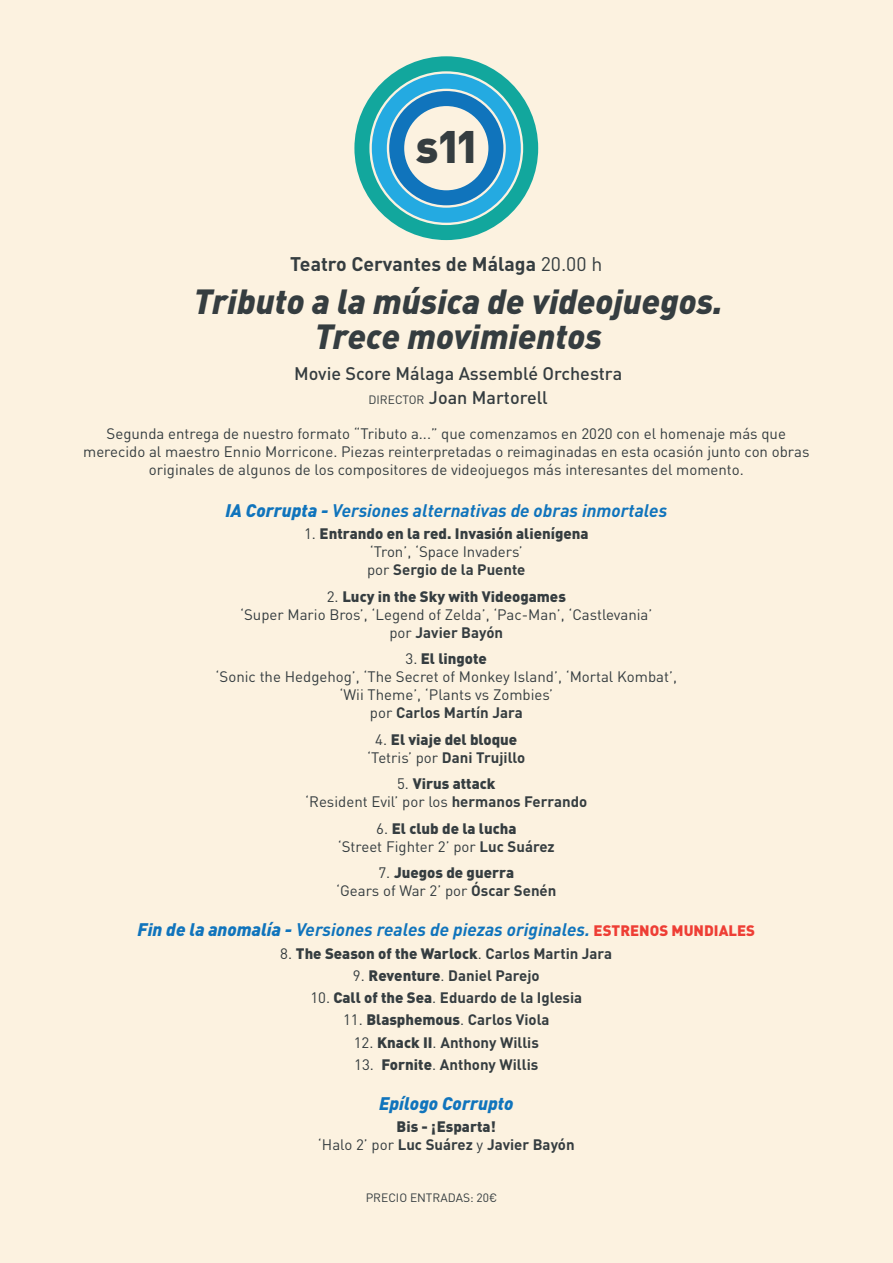
<style>
.page{position:relative;width:893px;height:1263px;background:#fcf2e0}
.page>*{position:absolute;margin:0;border:0;box-sizing:border-box;transform-origin:0 0}
.t1{font:900 45px "DIN Pro";color:#353d40}
.t2{font:italic 900 34.5px "DIN Pro";color:#353d40}
.t3{font:700 19.5px "DIN Pro";color:#353d40}
.t4{font:italic 700 18px "DIN Pro";color:#1074bc}
.t5{font:500 18px "DIN Pro";color:#353d40}
.t6{font:italic 900 18px "DIN Pro";color:#1074bc}
.t7{font:15px/18px "DIN Pro";color:#353d40;text-align:center}
.t8{font:900 15px "DIN Pro";color:#353d40}
.t9{font:700 15px "DIN Pro";color:#353d40}
.t10{font:12px "DIN Pro";color:#353d40}
.s1{font-weight:400}
.s2{font-weight:400;font-size:12px}
.s3{font-weight:900}
.s4{font-weight:700}
.s5{font-weight:900;font-style:normal;font-size:15px;color:#ee3e35}
</style>
<div class="page">
<svg style="left:354px;top:56px;width:184px;height:184px"></svg>
<p class="t1" style="left:416px;top:116px;width:66px">s11</p>
<p class="t3" style="left:290px;top:250px;width:314px">Teatro Cervantes de Málaga <span class="s1">20.00 h</span></p>
<p class="t2" style="left:194px;top:273px;width:531px">Tributo a la música de videojuegos.</p>
<p class="t2" style="left:314px;top:307px;width:289px">Trece movimientos</p>
<p class="t5" style="left:294px;top:361px;width:330px">Movie Score Málaga Assemblé Orchestra</p>
<p class="t5" style="left:369px;top:385px;width:181px"><span class="s2">DIRECTOR</span> Joan Martorell</p>
<p class="t7" style="left:83px;top:424px;width:728px">Segunda entrega de nuestro formato “Tributo a...” que comenzamos en 2020 con el homenaje más que merecido al maestro Ennio Morricone. Piezas reinterpretadas o reimaginadas en esta ocasión junto con obras originales de algunos de los compositores de videojuegos más interesantes del momento.</p>
<p class="t4" style="left:225px;top:495px;width:443px"><span class="s3">IA Corrupta -</span> Versiones alternativas de obras inmortales</p>
<p class="t8" style="left:304px;top:523px;width:286px"><span class="s1">1.</span> Entrando en la red. Invasión alienígena</p>
<p class="t7" style="left:370px;top:542px;width:154px">‘Tron’, ‘Space Invaders’</p>
<p class="t9" style="left:367px;top:559px;width:160px"><span class="s1">por</span> Sergio de la Puente</p>
<p class="t8" style="left:327px;top:586px;width:241px"><span class="s1">2.</span> Lucy in the Sky with Videogames</p>
<p class="t7" style="left:240px;top:604px;width:414px">‘Super Mario Bros’, ‘Legend of Zelda’, ‘Pac-Man’, ‘Castlevania’</p>
<p class="t9" style="left:389px;top:622px;width:115px"><span class="s1">por</span> Javier Bayón</p>
<p class="t8" style="left:406px;top:648px;width:83px"><span class="s1">3.</span> El lingote</p>
<p class="t7" style="left:216px;top:667px;width:463px">‘Sonic the Hedgehog’, ‘The Secret of Monkey Island’, ‘Mortal Kombat’,</p>
<p class="t7" style="left:339px;top:685px;width:215px">‘Wii Theme’, ‘Plants vs Zombies’</p>
<p class="t9" style="left:370px;top:702px;width:154px"><span class="s1">por</span> Carlos Martín Jara</p>
<p class="t8" style="left:375px;top:729px;width:143px"><span class="s1">4.</span> El viaje del bloque</p>
<p class="t9" style="left:367px;top:747px;width:159px"><span class="s1">‘Tetris’ por</span> Dani Trujillo</p>
<p class="t8" style="left:397px;top:773px;width:100px"><span class="s1">5.</span> Virus attack</p>
<p class="t7" style="left:305px;top:792px;width:284px">‘Resident Evil’ por los <span class="s4">hermanos Ferrando</span></p>
<p class="t8" style="left:376px;top:818px;width:142px"><span class="s1">6.</span> El club de la lucha</p>
<p class="t7" style="left:338px;top:836px;width:218px">‘Street Fighter 2’ por <span class="s4">Luc Suárez</span></p>
<p class="t8" style="left:378px;top:862px;width:137px"><span class="s1">7.</span> Juegos de guerra</p>
<p class="t7" style="left:336px;top:881px;width:222px">‘Gears of War 2’ por <span class="s4">Óscar Senén</span></p>
<p class="t4" style="left:137px;top:915px;width:619px"><span class="s3">Fin de la anomalía -</span> Versiones reales de piezas originales. <span class="s5">ESTRENOS MUNDIALES</span></p>
<p class="t8" style="left:280px;top:943px;width:333px"><span class="s1">8.</span> The Season of the Warlock<span class="s1">.</span> <span class="s4">Carlos Martin Jara</span></p>
<p class="t9" style="left:353px;top:965px;width:188px"><span class="s1">9.</span> <span class="s3">Reventure</span><span class="s1">.</span> Daniel Parejo</p>
<p class="t9" style="left:310px;top:987px;width:273px"><span class="s1">10.</span> <span class="s3">Call of the Sea</span><span class="s1">.</span> Eduardo de la Iglesia</p>
<p class="t8" style="left:343px;top:1010px;width:208px"><span class="s1">11.</span> Blasphemous<span class="s1">.</span> <span class="s4">Carlos Viola</span></p>
<p class="t9" style="left:354px;top:1032px;width:187px"><span class="s1">12.</span> <span class="s3">Knack II</span><span class="s1">.</span> Anthony Willis</p>
<p class="t9" style="left:354px;top:1054px;width:186px"><span class="s1">13.</span> <span class="s3">Fornite</span><span class="s1">.</span> Anthony Willis</p>
<p class="t6" style="left:379px;top:1088px;width:136px">Epílogo Corrupto</p>
<p class="t8" style="left:397px;top:1117px;width:101px">Bis - ¡Esparta!</p>
<p class="t9" style="left:318px;top:1135px;width:258px"><span class="s1">‘Halo 2’ por</span> Luc Suárez <span class="s1">y</span> Javier Bayón</p>
<p class="t10" style="left:366px;top:1189px;width:133px">PRECIO ENTRADAS: 20€</p>
</div>
